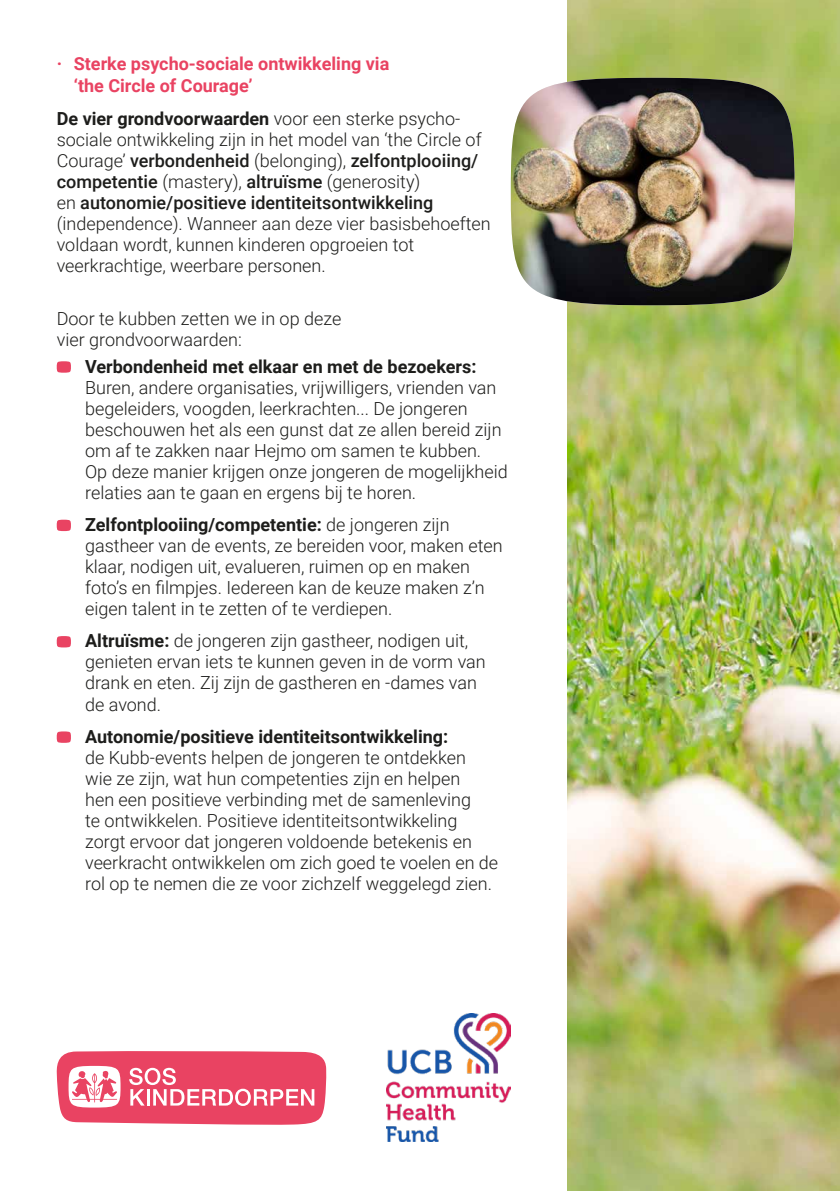
<style>
.page{position:relative;width:840px;height:1191px;background:#fff}
.page>*{position:absolute;margin:0;border:0;box-sizing:border-box;transform-origin:0 0}
.t1{font:300 18px/21px "Roboto";color:#1d1d1b}
.t2{font:700 18px "Roboto";color:#1d1d1b}
.t3{font:700 18px/22px "Roboto";color:#e94362}
.s1{font-weight:700}
.s2{font-weight:500}
</style>
<div class="page">
<img style="left:567px;top:0;width:272px;height:1191px">
<svg style="left:57px;top:1051px;width:269px;height:73px;background:#ed667f"></svg>
<svg style="left:57px;top:361px;width:14px;height:12px"></svg>
<svg style="left:57px;top:520px;width:14px;height:11px"></svg>
<svg style="left:57px;top:636px;width:14px;height:11px"></svg>
<svg style="left:57px;top:731px;width:14px;height:12px"></svg>
<img style="left:510px;top:78px;width:284px;height:227px">
<img style="left:386px;top:1013px;width:124px;height:128px">
<p class="t3" style="left:74px;top:52px;width:317px;text-indent:-17px">· Sterke psycho-sociale ontwikkeling via ‘the Circle of Courage’</p>
<p class="t1" style="left:57px;top:107px;width:435px"><span class="s1">De vier grondvoorwaarden</span> voor een sterke psycho&shy;sociale ontwikkeling zijn in het model van ‘the Circle of Courage’ <span class="s2">verbondenheid</span> (belonging), <span class="s2">zelfontplooiing/ competentie</span> (mastery), <span class="s2">altruïsme</span> (generosity)<br>en <span class="s2">autonomie/positieve identiteitsontwikkeling </span>(independence). Wanneer aan deze vier basisbehoeften voldaan wordt, kunnen kinderen opgroeien tot veerkrachtige, weerbare personen.</p>
<p class="t1" style="left:57px;top:307px;width:286px">Door te kubben zetten we in op deze vier grondvoorwaarden:</p>
<p class="t2" style="left:85px;top:354px;width:392px">Verbondenheid met elkaar en met de bezoekers:</p>
<p class="t1" style="left:85px;top:376px;width:424px">Buren, andere organisaties, vrijwilligers, vrienden van begeleiders, voogden, leerkrachten... De jongeren beschouwen het als een gunst dat ze allen bereid zijn om af te zakken naar Hejmo om samen te kubben.<br>Op deze manier krijgen onze jongeren de mogelijkheid relaties aan te gaan en ergens bij te horen.</p>
<p class="t1" style="left:85px;top:513px;width:419px"><span class="s1">Zelfontplooiing/competentie:</span> de jongeren zijn gastheer van de events, ze bereiden voor, maken eten klaar, nodigen uit, evalueren, ruimen op en maken foto’s en filmpjes. Iedereen kan de keuze maken z’n eigen talent in te zetten of te verdiepen.</p>
<p class="t1" style="left:85px;top:630px;width:402px"><span class="s1">Altruïsme:</span> de jongeren zijn gastheer, nodigen uit, genieten ervan iets te kunnen geven in de vorm van drank en eten. Zij zijn de gastheren en -dames van de avond.</p>
<p class="t2" style="left:85px;top:724px;width:364px">Autonomie/positieve identiteitsontwikkeling:</p>
<p class="t1" style="left:85px;top:746px;width:414px">de Kubb-events helpen de jongeren te ontdekken<br>wie ze zijn, wat hun competenties zijn en helpen<br>hen een positieve verbinding met de samenleving<br>te ontwikkelen. Positieve identiteitsontwikkeling zorgt ervoor dat jongeren voldoende betekenis en veerkracht ontwikkelen om zich goed te voelen en de rol op te nemen die ze voor zichzelf weggelegd zien.</p>
</div>
